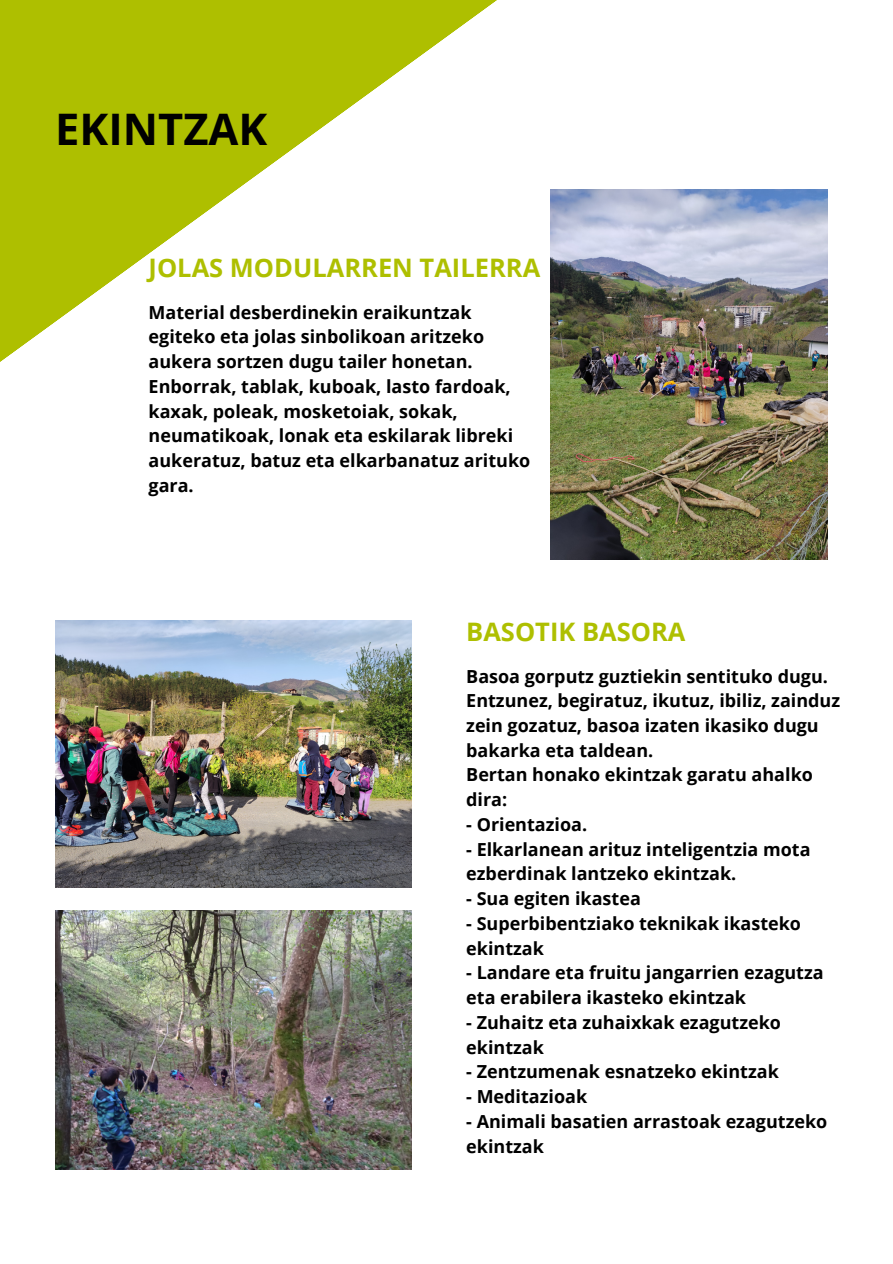
<style>
.page{position:relative;width:893px;height:1264px;background:#fff}
.page>*{position:absolute;margin:0;border:0;box-sizing:border-box;transform-origin:0 0}
.t1{font:700 43.5px "Open Sans";color:#000}
.t2{font:700 25.5px "Open Sans";color:#aebf00}
.t3{font:700 18px/24.8px "Open Sans";color:#000}
</style>
<div class="page">
<svg style="left:0;top:0;width:497px;height:362px"></svg>
<img style="left:55px;top:910px;width:357px;height:259px">
<img style="left:55px;top:620px;width:357px;height:267px">
<img style="left:550px;top:190px;width:277px;height:369px">
<h1 class="t1" style="left:55px;top:99px;width:214px">EKINTZAK</h1>
<h2 class="t2" style="left:149px;top:250px;width:393px">JOLAS MODULARREN TAILERRA</h2>
<p class="t3" style="left:149px;top:299px;width:383px">Material desberdinekin eraikuntzak egiteko eta jolas sinbolikoan aritzeko aukera sortzen dugu tailer honetan.<br>Enborrak, tablak, kuboak, lasto fardoak, kaxak, poleak, mosketoiak, sokak, neumatikoak, lonak eta eskilarak libreki aukeratuz, batuz eta elkarbanatuz arituko gara.</p>
<h2 class="t2" style="left:466px;top:613px;width:221px">BASOTIK BASORA</h2>
<p class="t3" style="left:466px;top:663px;width:375px">Basoa gorputz guztiekin sentituko dugu.<br>Entzunez, begiratuz, ikutuz, ibiliz, zainduz zein gozatuz, basoa izaten ikasiko dugu bakarka eta taldean.<br>Bertan honako ekintzak garatu ahalko dira:</p>
<p class="t3" style="left:466px;top:811px;width:122px">- Orientazioa.</p>
<p class="t3" style="left:466px;top:836px;width:346px">- Elkarlanean arituz inteligentzia mota ezberdinak lantzeko ekintzak.</p>
<p class="t3" style="left:466px;top:885px;width:176px">- Sua egiten ikastea</p>
<p class="t3" style="left:466px;top:910px;width:336px">- Superbibentziako teknikak ikasteko ekintzak</p>
<p class="t3" style="left:466px;top:960px;width:359px">- Landare eta fruitu jangarrien ezagutza eta erabilera ikasteko ekintzak</p>
<p class="t3" style="left:466px;top:1009px;width:316px">- Zuhaitz eta zuhaixkak ezagutzeko ekintzak</p>
<p class="t3" style="left:466px;top:1058px;width:314px">- Zentzumenak esnatzeko ekintzak</p>
<p class="t3" style="left:466px;top:1083px;width:122px">- Meditazioak</p>
<p class="t3" style="left:466px;top:1108px;width:362px">- Animali basatien arrastoak ezagutzeko ekintzak</p>
</div>
